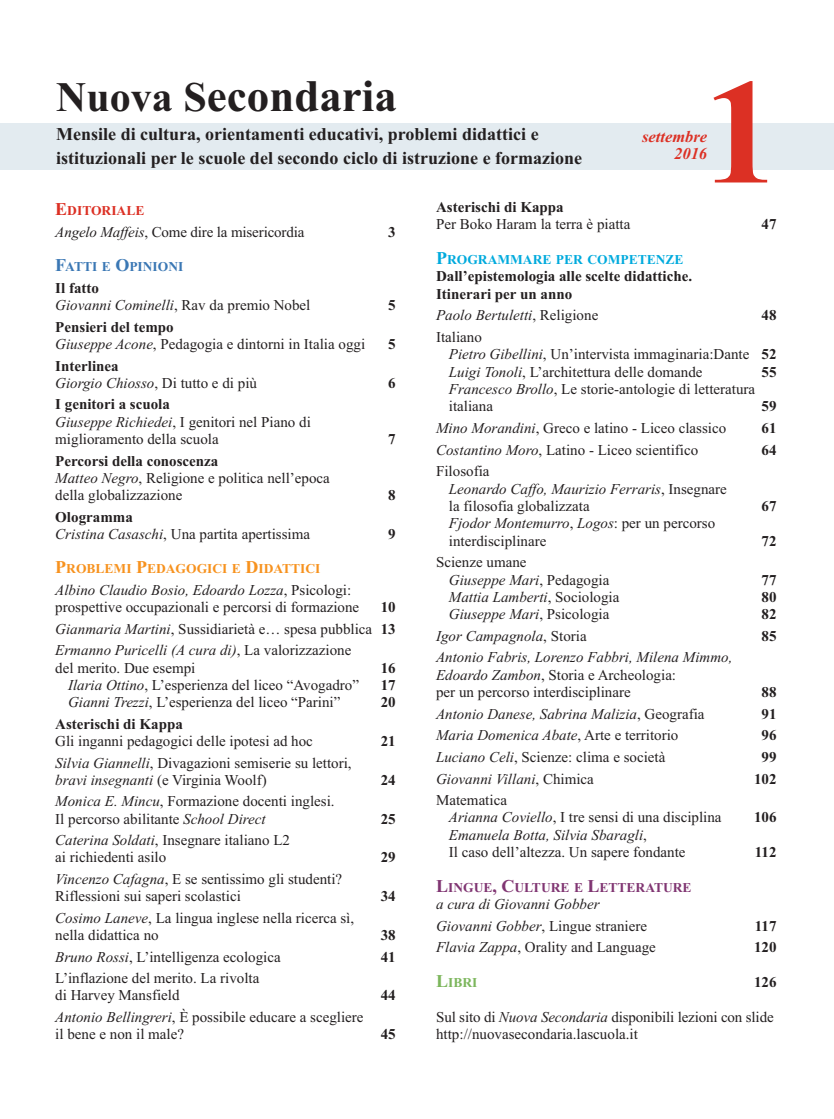
<style>
.page{position:relative;width:834px;height:1119px;background:#fff}
.page>*{position:absolute;margin:0;border:0;box-sizing:border-box;transform-origin:0 0}
.t1{font:700 150px "Times New Roman";color:#dc3024}
.t2{font:700 45px "Times New Roman";color:#231f20}
.t3{font:700 18px/24px "Times New Roman";color:#231f20}
.t4{font:italic 700 16.5px/16.5px "Times New Roman";color:#dc3024;text-align:right}
.t5{font:15px/17.2px "Times New Roman";color:#231f20}
.t6{font:italic 15px/17.2px "Times New Roman";color:#231f20}
.t7{font:700 15px/17.4px "Times New Roman";color:#231f20}
.t8{font:700 13.5px "Times New Roman";color:#f7921e}
.t9{font:700 13.5px "Times New Roman";color:#803572}
.t10{font:700 13.5px "Times New Roman";color:#0ad}
.t11{font:700 13.5px "Times New Roman";color:#3a77b4}
.t12{font:700 13.5px "Times New Roman";color:#dc3024}
.t13{font:700 13.5px "Times New Roman";color:#7cb65c}
.s1{font-size:42px}
.s2{font-size:18px}
.s3{font-style:italic}
.s4{font-weight:700;font-style:normal}
.s5{font-style:normal}
.s6{font-weight:700}
</style>
<div class="page">
<div style="left:0;top:123px;width:833px;height:47px;background:#e3ebf0"></div>
<h2 class="t2" style="left:56px;top:81px;width:342px"><span class="s1">Nuova S</span>econdaria</h2>
<p class="t3" style="left:56px;top:124px;width:527px">Mensile di cultura, orientamenti educativi, problemi didattici e istituzionali per le scuole del secondo ciclo di istruzione e formazione</p>
<p class="t12" style="left:55px;top:206px;width:91px"><span class="s2">E</span>DITORIALE</p>
<p class="t5" style="left:55px;top:225px;width:250px"><span class="s3">Angelo Maffeis</span>, Come dire la misericordia</p>
<p class="t7" style="left:388px;top:225px;width:9px">3</p>
<p class="t11" style="left:55px;top:262px;width:130px"><span class="s2">F</span>ATTI E <span class="s2">O</span>PINIONI</p>
<p class="t6" style="left:55px;top:281px;width:256px"><span class="s4">Il fatto<br></span>Giovanni Cominelli<span class="s5">, Rav da premio Nobel</span></p>
<h1 class="t1" style="left:703px;top:83px;width:77px">1</h1>
<p class="t4" style="left:642px;top:130px;width:67px">settembre<br>2016</p>
<p class="t7" style="left:436px;top:200px;width:129px">Asterischi di Kappa</p>
<p class="t5" style="left:436px;top:217px;width:196px">Per Boko Haram la terra è piatta</p>
<p class="t7" style="left:761px;top:217px;width:16px">47</p>
<p class="t10" style="left:436px;top:255px;width:249px"><span class="s2">P</span>ROGRAMMARE PER COMPETENZE</p>
<p class="t7" style="left:436px;top:269px;width:257px">Dall’epistemologia alle scelte didattiche.<br>Itinerari per un anno</p>
<p class="t6" style="left:436px;top:308px;width:164px">Paolo Bertuletti<span class="s5">, Religione</span></p>
<p class="t7" style="left:761px;top:308px;width:16px">48</p>
<p class="t5" style="left:449px;top:329px;width:329px;text-indent:-13px">Italiano<br><span class="s3">Pietro Gibellini</span>, Un’intervista immaginaria:Dante <span class="s6">52<br></span><span class="s3">Luigi Tonoli</span>, L’architettura delle domande</p>
<p class="t7" style="left:388px;top:298px;width:9px">5</p>
<p class="t5" style="left:55px;top:319px;width:311px"><span class="s6">Pensieri del tempo<br></span><span class="s3">Giuseppe Acone</span>, Pedagogia e dintorni in Italia oggi</p>
<p class="t7" style="left:388px;top:337px;width:9px">5</p>
<p class="t6" style="left:55px;top:358px;width:203px"><span class="s4">Interlinea<br></span>Giorgio Chiosso<span class="s5">, Di tutto e di più</span></p>
<p class="t7" style="left:761px;top:364px;width:16px">55</p>
<p class="t7" style="left:388px;top:376px;width:9px">6</p>
<p class="t5" style="left:449px;top:381px;width:308px"><span class="s3">Francesco Brollo</span>, Le storie-antologie di letteratura italiana</p>
<p class="t5" style="left:55px;top:397px;width:257px"><span class="s6">I genitori a scuola<br></span><span class="s3">Giuseppe Richiedei</span>, I genitori nel Piano di miglioramento della scuola</p>
<p class="t7" style="left:761px;top:399px;width:16px">59</p>
<p class="t5" style="left:436px;top:420px;width:291px"><span class="s3">Mino Morandini</span>, Greco e latino - Liceo classico</p>
<p class="t7" style="left:761px;top:421px;width:16px">61</p>
<p class="t5" style="left:436px;top:442px;width:263px"><span class="s3">Costantino Moro</span>, Latino - Liceo scientifico</p>
<p class="t7" style="left:761px;top:442px;width:16px">64</p>
<p class="t5" style="left:449px;top:464px;width:279px;text-indent:-13px">Filosofia<br><span class="s3">Leonardo Caffo, Maurizio Ferraris</span>, Insegnare la filosofia globalizzata</p>
<p class="t7" style="left:388px;top:432px;width:9px">7</p>
<p class="t5" style="left:55px;top:453px;width:276px"><span class="s6">Percorsi della conoscenza<br></span><span class="s3">Matteo Negro</span>, Religione e politica nell’epoca della globalizzazione</p>
<p class="t7" style="left:388px;top:488px;width:9px">8</p>
<p class="t7" style="left:761px;top:499px;width:16px">67</p>
<p class="t5" style="left:55px;top:509px;width:256px"><span class="s6">Ologramma<br></span><span class="s3">Cristina Casaschi</span>, Una partita apertissima</p>
<p class="t5" style="left:449px;top:516px;width:268px"><span class="s3">Fjodor Montemurro</span>, <span class="s3">Logos</span>: per un percorso interdisciplinare</p>
<p class="t7" style="left:388px;top:527px;width:9px">9</p>
<p class="t7" style="left:761px;top:533px;width:16px">72</p>
<p class="t8" style="left:55px;top:564px;width:267px"><span class="s2">P</span>ROBLEMI <span class="s2">P</span>EDAGOGICI E <span class="s2">D</span>IDATTICI</p>
<p class="t5" style="left:55px;top:582px;width:305px"><span class="s3">Albino Claudio Bosio, Edoardo Lozza</span>, Psicologi: prospettive occupazionali e percorsi di formazione</p>
<p class="t5" style="left:55px;top:598px;width:342px;line-height:21.5px;text-align:justify;text-indent:325px"><span class="s6">10<br></span><span class="s3">Gianmaria Martini</span>, Sussidiarietà e… spesa pubblica <span class="s6">13<br></span><span class="s3">Ermanno Puricelli (A cura di)</span>, La valorizzazione</p>
<p class="t5" style="left:55px;top:660px;width:141px">del merito. Due esempi</p>
<p class="t7" style="left:380px;top:660px;width:16px">16</p>
<p class="t5" style="left:68px;top:677px;width:292px"><span class="s3">Ilaria Ottino</span>, L’esperienza del liceo “Avogadro”</p>
<p class="t7" style="left:380px;top:677px;width:16px">17</p>
<p class="t5" style="left:68px;top:694px;width:274px"><span class="s3">Gianni Trezzi</span>, L’esperienza del liceo “Parini”</p>
<p class="t7" style="left:380px;top:695px;width:16px">20</p>
<p class="t7" style="left:55px;top:716px;width:129px">Asterischi di Kappa</p>
<p class="t5" style="left:55px;top:733px;width:259px">Gli inganni pedagogici delle ipotesi ad hoc</p>
<p class="t7" style="left:380px;top:733px;width:16px">21</p>
<p class="t5" style="left:55px;top:755px;width:298px"><span class="s3">Silvia Giannelli</span>, Divagazioni semiserie su lettori, <span class="s3">bravi insegnanti</span> (e Virginia Woolf)</p>
<p class="t7" style="left:380px;top:772px;width:16px">24</p>
<p class="t5" style="left:55px;top:794px;width:281px"><span class="s3">Monica E. Mincu</span>, Formazione docenti inglesi.<br>Il percorso abilitante <span class="s3">School Direct</span></p>
<p class="t5" style="left:55px;top:832px;width:236px"><span class="s3">Caterina Soldati</span>, Insegnare italiano L2 ai richiedenti asilo</p>
<p class="t5" style="left:55px;top:871px;width:288px"><span class="s3">Vincenzo Cafagna</span>, E se sentissimo gli studenti?<br>Riflessioni sui saperi scolastici</p>
<p class="t5" style="left:55px;top:910px;width:300px"><span class="s3">Cosimo Laneve</span>, La lingua inglese nella ricerca sì, nella didattica no</p>
<p class="t7" style="left:380px;top:811px;width:16px">25</p>
<p class="t7" style="left:380px;top:850px;width:16px">29</p>
<p class="t7" style="left:380px;top:889px;width:16px">34</p>
<p class="t7" style="left:380px;top:927px;width:16px">38</p>
<p class="t5" style="left:55px;top:949px;width:227px"><span class="s3">Bruno Rossi</span>, L’intelligenza ecologica</p>
<p class="t7" style="left:380px;top:949px;width:16px">41</p>
<p class="t5" style="left:55px;top:970px;width:206px">L’inflazione del merito. La rivolta di Harvey Mansfield</p>
<p class="t7" style="left:380px;top:988px;width:16px">44</p>
<p class="t5" style="left:55px;top:1009px;width:310px"><span class="s3">Antonio Bellingreri</span>, È possibile educare a scegliere il bene e non il male?</p>
<p class="t7" style="left:380px;top:1026px;width:16px">45</p>
<p class="t5" style="left:449px;top:555px;width:162px;text-indent:-13px">Scienze umane<br><span class="s3">Giuseppe Mari</span>, Pedagogia</p>
<p class="t7" style="left:761px;top:572px;width:16px">77</p>
<p class="t6" style="left:449px;top:589px;width:172px">Mattia Lamberti<span class="s5">, Sociologia</span></p>
<p class="t7" style="left:761px;top:589px;width:16px">80</p>
<p class="t6" style="left:449px;top:607px;width:162px">Giuseppe Mari<span class="s5">, Psicologia</span></p>
<p class="t7" style="left:761px;top:607px;width:16px">82</p>
<p class="t6" style="left:436px;top:628px;width:152px">Igor Campagnola<span class="s5">, Storia</span></p>
<p class="t7" style="left:761px;top:628px;width:16px">85</p>
<p class="t6" style="left:436px;top:650px;width:298px">Antonio Fabris, Lorenzo Fabbri, Milena Mimmo,<br>Edoardo Zambon<span class="s5">, Storia e Archeologia:<br>per un percorso interdisciplinare</span></p>
<p class="t7" style="left:761px;top:685px;width:16px">88</p>
<p class="t6" style="left:436px;top:706px;width:270px">Antonio Danese, Sabrina Malizia<span class="s5">, Geografia</span></p>
<p class="t7" style="left:761px;top:706px;width:16px">91</p>
<p class="t6" style="left:436px;top:728px;width:244px">Maria Domenica Abate<span class="s5">, Arte e territorio</span></p>
<p class="t7" style="left:761px;top:728px;width:16px">96</p>
<p class="t5" style="left:436px;top:749px;width:231px"><span class="s3">Luciano Celi</span>, Scienze: clima e società</p>
<p class="t7" style="left:761px;top:749px;width:16px">99</p>
<p class="t6" style="left:436px;top:771px;width:159px">Giovanni Villani<span class="s5">, Chimica</span></p>
<p class="t7" style="left:753px;top:771px;width:24px">102</p>
<p class="t5" style="left:449px;top:792px;width:274px;text-indent:-13px">Matematica<br><span class="s3">Arianna Coviello</span>, I tre sensi di una disciplina</p>
<p class="t7" style="left:753px;top:810px;width:24px">106</p>
<p class="t5" style="left:449px;top:827px;width:238px"><span class="s3">Emanuela Botta, Silvia Sbaragli</span>,<br>Il caso dell’altezza. Un sapere fondante</p>
<p class="t9" style="left:436px;top:882px;width:257px"><span class="s2">L</span>INGUE<span class="s2">, C</span>ULTURE E <span class="s2">L</span>ETTERATURE</p>
<p class="t6" style="left:436px;top:894px;width:212px;line-height:21.6px">a cura di Giovanni Gobber<br>Giovanni Gobber<span class="s5">, Lingue straniere</span></p>
<p class="t7" style="left:754px;top:845px;width:23px">112</p>
<p class="t7" style="left:754px;top:918px;width:23px">117</p>
<p class="t5" style="left:436px;top:940px;width:221px"><span class="s3">Flavia Zappa</span>, Orality and Language</p>
<p class="t7" style="left:753px;top:940px;width:24px">120</p>
<p class="t13" style="left:436px;top:978px;width:43px"><span class="s2">L</span>IBRI</p>
<p class="t7" style="left:753px;top:974px;width:24px">126</p>
<p class="t5" style="left:436px;top:1009px;width:339px">Sul sito di <span class="s3">Nuova Secondaria</span> disponibili lezioni con slide http://nuovasecondaria.lascuola.it</p>
</div>
